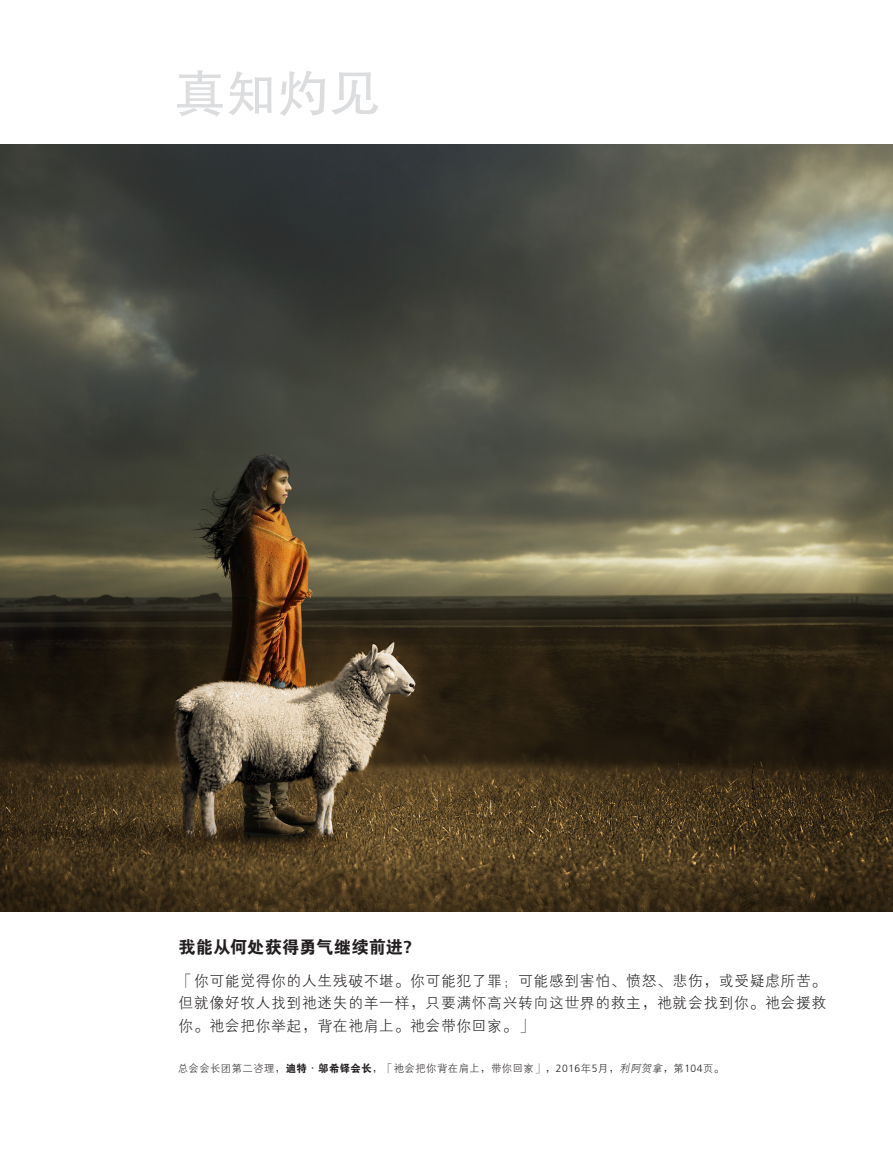
<style>
.page{position:relative;width:893px;height:1161px;background:#fff}
.page>*{position:absolute;margin:0;border:0;box-sizing:border-box;transform-origin:0 0}
.ARTCL_seriesTitle{font:51px "FZHTK GBK1 0";color:#dcdddf}
.t1{font:17.25px "FZDHTK GBK1 0";letter-spacing:.005em;color:#231f20}
.FIGimg-CAP_para_firs{font:15px/22.5px "FZXH1 K GBK1 0";letter-spacing:.05em;color:#231f20;text-align:justify}
.FIGimg-CIT_para{font:10.5px "FZXH1 K GBK1 0";letter-spacing:.05em;color:#231f20}
.s1{font-family:"Frutigerlds Lat";font-weight:700}
.s2{font-family:"FZDHTK GBK1 0"}
.s3{font-family:"AR Hei B5";font-weight:700}
.s4{font-family:"Frutigerlds Lat";font-weight:300}
.s5{font-style:italic}
</style>
<div class="page">
<img style="left:0;top:145px;width:893px;height:766px">
<p class="ARTCL_seriesTitle" style="left:175px;top:66px;width:207px">真知灼见</p>
<p class="t1" style="left:179px;top:937px;width:235px">我能从何处获得勇气继续前进<span class="s1">?</span></p>
<p class="FIGimg-CAP_para_firs" style="left:179px;top:969px;width:649px">「你可能觉得你的人生残破不堪。你可能犯了罪；可能感到害怕、愤怒、悲伤，或受疑虑所苦。但就像好牧人找到祂迷失的羊一样，只要满怀高兴转向这世界的救主，祂就会找到你。祂会援救你。祂会把你举起，背在祂肩上。祂会带你回家。」</p>
<p class="FIGimg-CIT_para" style="left:178px;top:1062px;width:548px">总会会长团第二咨理，<span class="s2">迪特</span><span class="s3">‧</span><span class="s2">邬希铎会长</span>，「祂会把你背在肩上，带你回家」，<span class="s4">2016</span>年<span class="s4">5</span>月，<span class="s5">利阿贺拿，</span>第<span class="s4">104</span>页。</p>
</div>
